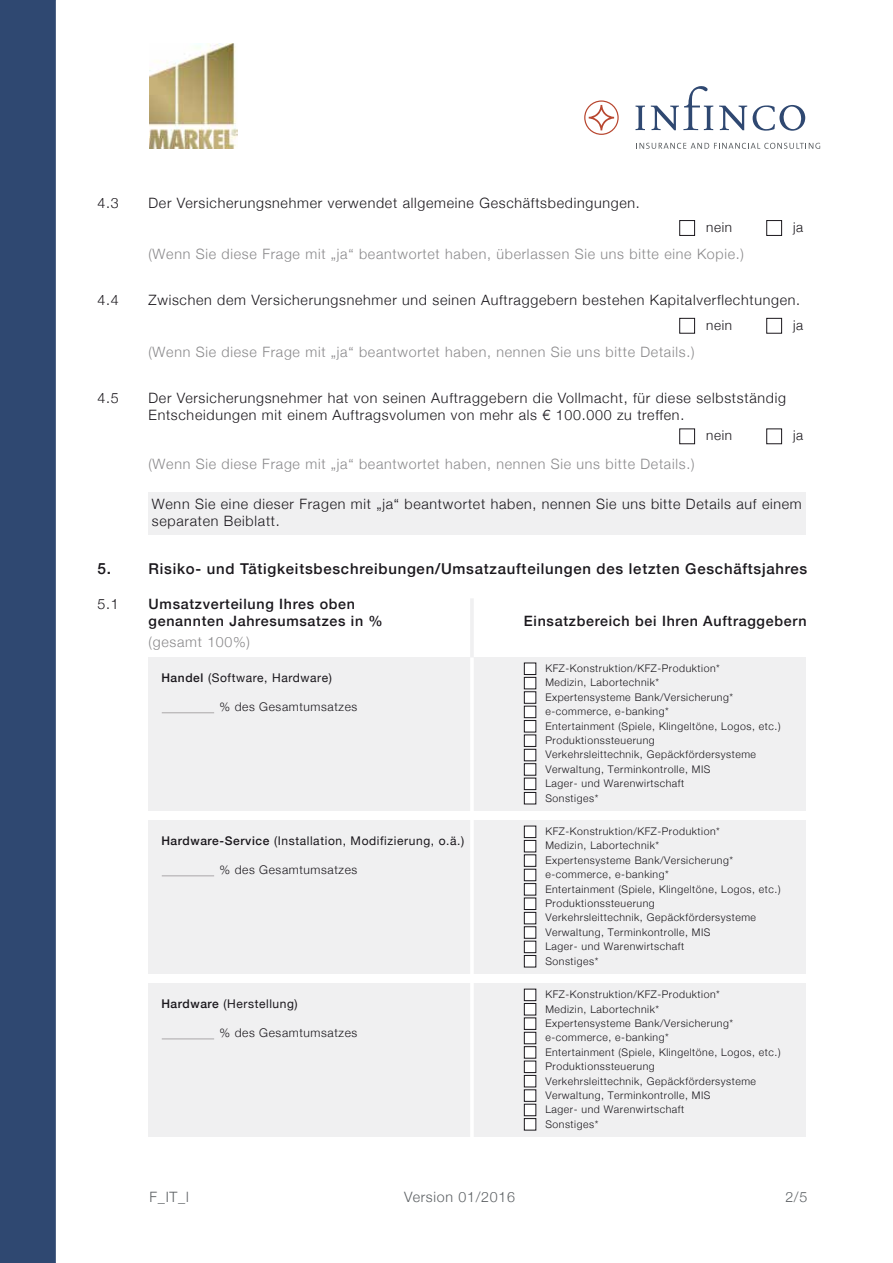
<style>
.page{position:relative;width:893px;height:1263px;background:#fff}
.page>*{position:absolute;margin:0;border:0;box-sizing:border-box;transform-origin:0 0}
.t1{font:500 15.45px "Helvetica Neue";color:#1a171c}
.t2{font:500 15px "Helvetica Neue";letter-spacing:.05em;color:#1a171c}
.t3{font:300 14.25px/17.1px "Helvetica Neue";letter-spacing:.05em;color:#1a171c}
.t4{font:300 14.25px "Helvetica Neue";letter-spacing:.05em;color:#8a898b}
.t5{font:500 14.25px/17.1px "Helvetica Neue";letter-spacing:.05em;color:#1a171c}
.t6{font:300 14.25px "Helvetica Neue";letter-spacing:.05em;color:#5d6164}
.t7{font:300 13.5px "Helvetica Neue";letter-spacing:.05em;color:#1a171c}
.t8{font:12px "Helvetica Neue";letter-spacing:.05em;color:#1a171c}
.t9{font:300 12px "Helvetica Neue";letter-spacing:.05em;color:#1a171c}
.t10{font:300 10.5px/14.4px "Helvetica Neue";letter-spacing:.05em;color:#1a171c}
.s1{font-weight:500}
</style>
<div class="page">
<hr style="left:470px;top:598px;width:4px;height:176px;background:#f0f0f1">
<div style="left:149px;top:657px;width:657px;height:153px;background:#f0f0f1"></div>
<div style="left:524px;top:663px;width:12px;height:12px;background:#fff;border:1px solid #1a171c"></div>
<div style="left:524px;top:677px;width:12px;height:12px;background:#fff;border:1px solid #1a171c"></div>
<div style="left:524px;top:691px;width:12px;height:12px;background:#fff;border:1px solid #1a171c"></div>
<div style="left:524px;top:706px;width:12px;height:12px;background:#fff;border:1px solid #1a171c"></div>
<div style="left:524px;top:720px;width:12px;height:12px;background:#fff;border:1px solid #1a171c"></div>
<div style="left:524px;top:735px;width:12px;height:12px;background:#fff;border:1px solid #1a171c"></div>
<div style="left:524px;top:749px;width:12px;height:12px;background:#fff;border:1px solid #1a171c"></div>
<div style="left:524px;top:763px;width:12px;height:12px;background:#fff;border:1px solid #1a171c"></div>
<div style="left:524px;top:778px;width:12px;height:12px;background:#fff;border:1px solid #1a171c"></div>
<div style="left:524px;top:792px;width:12px;height:12px;background:#fff;border:1px solid #1a171c"></div>
<div style="left:149px;top:820px;width:657px;height:154px;background:#f0f0f1"></div>
<div style="left:524px;top:826px;width:12px;height:12px;background:#fff;border:1px solid #1a171c"></div>
<div style="left:524px;top:840px;width:12px;height:12px;background:#fff;border:1px solid #1a171c"></div>
<div style="left:524px;top:855px;width:12px;height:11px;background:#fff;border:1px solid #1a171c"></div>
<div style="left:524px;top:869px;width:12px;height:12px;background:#fff;border:1px solid #1a171c"></div>
<div style="left:524px;top:883px;width:12px;height:12px;background:#fff;border:1px solid #1a171c"></div>
<div style="left:524px;top:898px;width:12px;height:12px;background:#fff;border:1px solid #1a171c"></div>
<div style="left:524px;top:912px;width:12px;height:12px;background:#fff;border:1px solid #1a171c"></div>
<div style="left:524px;top:926px;width:12px;height:12px;background:#fff;border:1px solid #1a171c"></div>
<div style="left:524px;top:941px;width:12px;height:12px;background:#fff;border:1px solid #1a171c"></div>
<div style="left:524px;top:955px;width:12px;height:12px;background:#fff;border:1px solid #1a171c"></div>
<div style="left:149px;top:983px;width:657px;height:154px;background:#f0f0f1"></div>
<div style="left:524px;top:989px;width:12px;height:12px;background:#fff;border:1px solid #1a171c"></div>
<div style="left:524px;top:1003px;width:12px;height:12px;background:#fff;border:1px solid #1a171c"></div>
<div style="left:524px;top:1018px;width:12px;height:11px;background:#fff;border:1px solid #1a171c"></div>
<div style="left:524px;top:1032px;width:12px;height:12px;background:#fff;border:1px solid #1a171c"></div>
<div style="left:524px;top:1046px;width:12px;height:12px;background:#fff;border:1px solid #1a171c"></div>
<div style="left:524px;top:1061px;width:12px;height:12px;background:#fff;border:1px solid #1a171c"></div>
<div style="left:524px;top:1075px;width:12px;height:12px;background:#fff;border:1px solid #1a171c"></div>
<div style="left:524px;top:1089px;width:12px;height:12px;background:#fff;border:1px solid #1a171c"></div>
<div style="left:524px;top:1104px;width:12px;height:12px;background:#fff;border:1px solid #1a171c"></div>
<div style="left:524px;top:1118px;width:12px;height:12px;background:#fff;border:1px solid #1a171c"></div>
<hr style="left:470px;top:657px;width:4px;height:481px;background:#fff">
<div style="left:679px;top:318px;width:16px;height:15px;border:1px solid #1a171c"></div>
<div style="left:766px;top:318px;width:16px;height:15px;border:1px solid #1a171c"></div>
<div style="left:149px;top:492px;width:657px;height:43px;background:#f0f0f1"></div>
<div style="left:679px;top:429px;width:16px;height:15px;border:1px solid #1a171c"></div>
<div style="left:766px;top:429px;width:16px;height:15px;border:1px solid #1a171c"></div>
<div style="left:679px;top:220px;width:16px;height:16px;border:1px solid #1a171c"></div>
<div style="left:766px;top:220px;width:16px;height:16px;border:1px solid #1a171c"></div>
<svg style="left:584px;top:100px;width:35px;height:35px"></svg>
<svg style="left:635px;top:106px;width:10px;height:24px"></svg>
<svg style="left:651px;top:86px;width:62px;height:44px"></svg>
<svg style="left:719px;top:106px;width:28px;height:24px"></svg>
<svg style="left:753px;top:105px;width:52px;height:26px"></svg>
<svg style="left:636px;top:143px;width:184px;height:6px"></svg>
<div style="left:0;top:0;width:55px;height:1263px;background:#2f4871"></div>
<img style="left:150px;top:44px;width:88px;height:105px">
<hr style="left:162px;top:712px;width:52px;height:1px;background:#aaa7a9">
<hr style="left:162px;top:875px;width:52px;height:1px;background:#aaa7a9">
<hr style="left:162px;top:1039px;width:52px;height:1px;background:#aaa7a9">
<h3 class="t3" style="left:97px;top:193px;width:23px">4.3</h3>
<h3 class="t3" style="left:148px;top:193px;width:493px">Der Versicherungsnehmer verwendet allgemeine Geschäftsbedingungen.</h3>
<h3 class="t4" style="left:148px;top:242px;width:597px">(Wenn Sie diese Frage mit „ja“ beantwortet haben, überlassen Sie uns bitte eine Kopie.)</h3>
<p class="t7" style="left:706px;top:216px;width:28px">nein</p>
<p class="t7" style="left:793px;top:216px;width:12px">ja</p>
<h3 class="t3" style="left:97px;top:291px;width:23px">4.4</h3>
<h3 class="t3" style="left:148px;top:291px;width:653px">Zwischen dem Versicherungsnehmer und seinen Auftraggebern bestehen Kapitalverflechtungen.</h3>
<h3 class="t4" style="left:148px;top:340px;width:547px">(Wenn Sie diese Frage mit „ja“ beantwortet haben, nennen Sie uns bitte Details.)</h3>
<p class="t7" style="left:706px;top:314px;width:28px">nein</p>
<p class="t7" style="left:793px;top:314px;width:12px">ja</p>
<h3 class="t3" style="left:97px;top:388px;width:23px">4.5</h3>
<h3 class="t3" style="left:148px;top:388px;width:639px">Der Versicherungsnehmer hat von seinen Auftraggebern die Vollmacht, für diese selbstständig<br>Entscheidungen mit einem Auftragsvolumen von mehr als € 100.000 zu treffen.</h3>
<h3 class="t4" style="left:148px;top:452px;width:547px">(Wenn Sie diese Frage mit „ja“ beantwortet haben, nennen Sie uns bitte Details.)</h3>
<p class="t7" style="left:706px;top:424px;width:28px">nein</p>
<p class="t7" style="left:793px;top:424px;width:12px">ja</p>
<h3 class="t3" style="left:152px;top:494px;width:651px">Wenn Sie eine dieser Fragen mit „ja“ beantwortet haben, nennen Sie uns bitte Details auf einem separaten Beiblatt.</h3>
<h1 class="t1" style="left:97px;top:556px;width:15px">5.</h1>
<h2 class="t2" style="left:149px;top:557px;width:660px">Risiko- und Tätigkeitsbeschreibungen/Umsatzaufteilungen des letzten Geschäftsjahres</h2>
<h3 class="t3" style="left:97px;top:594px;width:23px">5.1</h3>
<h3 class="t5" style="left:149px;top:594px;width:236px">Umsatzverteilung Ihres oben genannten Jahresumsatzes in %</h3>
<h3 class="t4" style="left:149px;top:631px;width:103px">(gesamt 100%)</h3>
<p class="t8" style="left:161px;top:669px;width:172px"><span class="s1">Handel</span> (Software, Hardware)</p>
<p class="t10" style="left:545px;top:660px;width:237px">KFZ-Konstruktion/KFZ-Produktion*<br>Medizin, Labortechnik*<br>Expertensysteme Bank/Versicherung* e-commerce, e-banking*<br>Entertainment (Spiele, Klingeltöne, Logos, etc.)<br>Produktionssteuerung<br>Verkehrsleittechnik, Gepäckfördersysteme<br>Verwaltung, Terminkontrolle, MIS<br>Lager- und Warenwirtschaft<br>Sonstiges*</p>
<p class="t8" style="left:161px;top:832px;width:304px"><span class="s1">Hardware-Service</span> (Installation, Modifizierung, o.ä.)</p>
<p class="t10" style="left:545px;top:823px;width:237px">KFZ-Konstruktion/KFZ-Produktion*<br>Medizin, Labortechnik*<br>Expertensysteme Bank/Versicherung* e-commerce, e-banking*<br>Entertainment (Spiele, Klingeltöne, Logos, etc.)<br>Produktionssteuerung<br>Verkehrsleittechnik, Gepäckfördersysteme<br>Verwaltung, Terminkontrolle, MIS<br>Lager- und Warenwirtschaft<br>Sonstiges*</p>
<p class="t8" style="left:161px;top:995px;width:138px"><span class="s1">Hardware</span> (Herstellung)</p>
<p class="t10" style="left:545px;top:986px;width:237px">KFZ-Konstruktion/KFZ-Produktion*<br>Medizin, Labortechnik*<br>Expertensysteme Bank/Versicherung* e-commerce, e-banking*<br>Entertainment (Spiele, Klingeltöne, Logos, etc.)<br>Produktionssteuerung<br>Verkehrsleittechnik, Gepäckfördersysteme<br>Verwaltung, Terminkontrolle, MIS<br>Lager- und Warenwirtschaft<br>Sonstiges*</p>
<h3 class="t5" style="left:524px;top:611px;width:284px">Einsatzbereich bei Ihren Auftraggebern</h3>
<p class="t9" style="left:219px;top:697px;width:139px">% des Gesamtumsatzes</p>
<p class="t9" style="left:219px;top:860px;width:139px">% des Gesamtumsatzes</p>
<p class="t9" style="left:219px;top:1023px;width:139px">% des Gesamtumsatzes</p>
<h3 class="t6" style="left:150px;top:1185px;width:41px">F_IT_l</h3>
<h3 class="t6" style="left:404px;top:1185px;width:112px">Version 01/2016</h3>
<h3 class="t6" style="left:785px;top:1185px;width:24px">2/5</h3>
</div>
